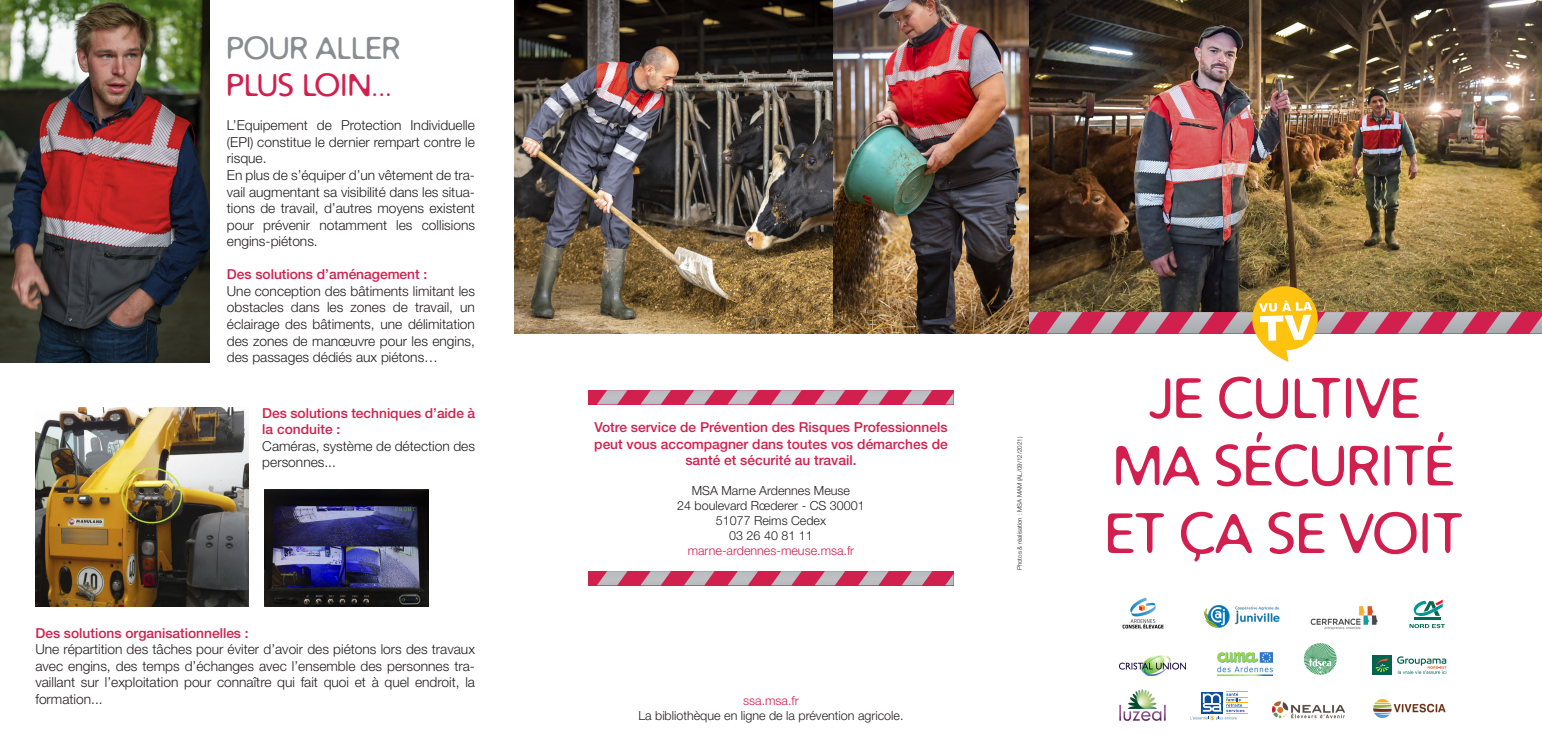
<style>
.page{position:relative;width:1542px;height:745px;background:#fff}
.page>*{position:absolute;margin:0;border:0;box-sizing:border-box;transform-origin:0 0}
.t1{font:56.25px "Distro";letter-spacing:.025em;color:#d1204e}
.t2{font:31.25px "Distro";letter-spacing:.025em;color:#d1204e}
.t3{font:31.25px "Distro";letter-spacing:.025em;color:#8a8c8f}
.t4{font:300 13.75px/16.5px "Helvetica Neue LT Std";color:#231f20;text-align:justify}
.t5{font:500 13.75px/16.5px "Helvetica Neue LT Std";color:#d1204e;text-align:center}
.t6{font:300 12.5px "Helvetica Neue LT Std";color:#231f20}
.t7{font:300 12.5px "Helvetica Neue LT Std";color:#d1204e}
.t8{font:300 6.25px "Helvetica Neue LT Std";color:#231f20}
</style>
<div class="page">
<img style="left:514px;top:0;width:319px;height:333px">
<div style="left:588px;top:390px;width:365px;height:14px;background:#d1204e"></div>
<svg style="left:945px;top:394px;width:8px;height:10px"></svg>
<svg style="left:902px;top:390px;width:30px;height:14px"></svg>
<svg style="left:858px;top:390px;width:30px;height:14px"></svg>
<svg style="left:815px;top:390px;width:30px;height:14px"></svg>
<svg style="left:771px;top:390px;width:30px;height:14px"></svg>
<svg style="left:728px;top:390px;width:30px;height:14px"></svg>
<svg style="left:684px;top:390px;width:30px;height:14px"></svg>
<svg style="left:641px;top:390px;width:30px;height:14px"></svg>
<svg style="left:597px;top:390px;width:30px;height:14px"></svg>
<div style="left:588px;top:570px;width:365px;height:15px;background:#d1204e"></div>
<svg style="left:945px;top:575px;width:8px;height:10px"></svg>
<svg style="left:901px;top:570px;width:31px;height:15px"></svg>
<svg style="left:858px;top:570px;width:30px;height:15px"></svg>
<svg style="left:814px;top:570px;width:31px;height:15px"></svg>
<svg style="left:771px;top:570px;width:30px;height:15px"></svg>
<svg style="left:727px;top:570px;width:31px;height:15px"></svg>
<svg style="left:684px;top:570px;width:30px;height:15px"></svg>
<svg style="left:640px;top:570px;width:31px;height:15px"></svg>
<svg style="left:597px;top:570px;width:30px;height:15px"></svg>
<img style="left:264px;top:489px;width:165px;height:117px">
<img style="left:35px;top:407px;width:213px;height:199px">
<img style="left:1272px;top:701px;width:71px;height:18px">
<img style="left:1122px;top:597px;width:42px;height:31px">
<img style="left:1204px;top:605px;width:76px;height:23px">
<hr style="left:1413px;top:617px;width:27px;height:2px;background:#006c4f">
<svg style="left:1413px;top:600px;width:29px;height:17px"></svg>
<svg style="left:1409px;top:623px;width:35px;height:4px"></svg>
<img style="left:1217px;top:652px;width:55px;height:21px">
<img style="left:1119px;top:655px;width:66px;height:19px">
<img style="left:1303px;top:643px;width:33px;height:31px">
<div style="left:1372px;top:655px;width:20px;height:19px;background:#00644e"></div>
<svg style="left:1375px;top:658px;width:13px;height:13px"></svg>
<svg style="left:1397px;top:656px;width:49px;height:17px"></svg>
<img style="left:1119px;top:689px;width:46px;height:30px">
<img style="left:1310px;top:606px;width:68px;height:23px">
<svg style="left:1190px;top:691px;width:57px;height:28px"></svg>
<img style="left:1373px;top:699px;width:73px;height:19px">
<img style="left:1028px;top:0;width:513px;height:312px">
<div style="left:1028px;top:312px;width:513px;height:21px;background:#d1204e"></div>
<svg style="left:1530px;top:317px;width:11px;height:16px"></svg>
<svg style="left:1486px;top:312px;width:35px;height:21px"></svg>
<svg style="left:1442px;top:312px;width:35px;height:21px"></svg>
<svg style="left:1398px;top:312px;width:35px;height:21px"></svg>
<svg style="left:1354px;top:312px;width:35px;height:21px"></svg>
<svg style="left:1178px;top:312px;width:36px;height:21px"></svg>
<svg style="left:1134px;top:312px;width:36px;height:21px"></svg>
<svg style="left:1091px;top:312px;width:35px;height:21px"></svg>
<svg style="left:1047px;top:312px;width:35px;height:21px"></svg>
<svg style="left:1028px;top:312px;width:10px;height:14px"></svg>
<svg style="left:1222px;top:286px;width:123px;height:76px"></svg>
<img style="left:833px;top:0;width:195px;height:333px">
<img style="left:0;top:0;width:209px;height:362px">
<p class="t3" style="left:227px;top:28px;width:174px">POUR ALLER</p>
<p class="t2" style="left:227px;top:65px;width:166px">PLUS LOIN...</p>
<p class="t4" style="left:227px;top:117px;width:250px">L’Equipement de Protection Individuelle (EPI) constitue le dernier rempart contre le risque.</p>
<p class="t4" style="left:227px;top:166px;width:250px">En plus de s’équiper d’un vêtement de tra&shy;vail augmentant sa visibilité dans les situa&shy;tions de travail, d’autres moyens existent pour prévenir notamment les collisions engins-piétons.</p>
<p class="t5" style="left:227px;top:266px;width:202px">Des solutions d’aménagement :</p>
<p class="t4" style="left:227px;top:282px;width:250px">Une conception des bâtiments limitant les obstacles dans les zones de travail, un éclairage des bâtiments, une délimitation des zones de manœuvre pour les engins, des passages dédiés aux piétons…</p>
<p class="t5" style="left:262px;top:404px;width:214px;text-align:left">Des solutions techniques d’aide à la conduite :</p>
<p class="t4" style="left:262px;top:437px;width:214px">Caméras, système de détection des personnes...</p>
<p class="t5" style="left:35px;top:624px;width:215px">Des solutions organisationnelles :</p>
<p class="t4" style="left:35px;top:640px;width:441px">Une répartition des tâches pour éviter d’avoir des piétons lors des travaux avec engins, des temps d’échanges avec l’ensemble des personnes tra&shy;vaillant sur l’exploitation pour connaître qui fait quoi et à quel endroit, la formation...</p>
<p class="t5" style="left:594px;top:418px;width:355px">Votre service de Prévention des Risques Professionnels peut vous accompagner dans toutes vos démarches de santé et sécurité au travail.</p>
<p class="t6" style="left:692px;top:482px;width:160px">MSA Marne Ardennes Meuse</p>
<p class="t6" style="left:677px;top:497px;width:189px">24 boulevard Rœderer - CS 30001</p>
<p class="t6" style="left:716px;top:512px;width:112px">51077 Reims Cedex</p>
<p class="t6" style="left:729px;top:527px;width:85px">03 26 40 81 11</p>
<p class="t7" style="left:687px;top:542px;width:168px">marne-ardennes-meuse.msa.fr</p>
<p class="t7" style="left:743px;top:692px;width:57px">ssa.msa.fr</p>
<p class="t6" style="left:638px;top:707px;width:266px">La bibliothèque en ligne de la prévention agricole.</p>
<p class="t8" style="left:1015px;top:570px;width:135px;rotate:-90deg">Photos &amp; réalisation : MSA MAM (AL/09/12/2021)</p>
<p class="t1" style="left:1148px;top:362px;width:272px">JE CULTIVE</p>
<p class="t1" style="left:1113px;top:429px;width:341px">MA SÉCURITÉ</p>
<p class="t1" style="left:1105px;top:497px;width:358px">ET ÇA SE VOIT</p>
</div>
